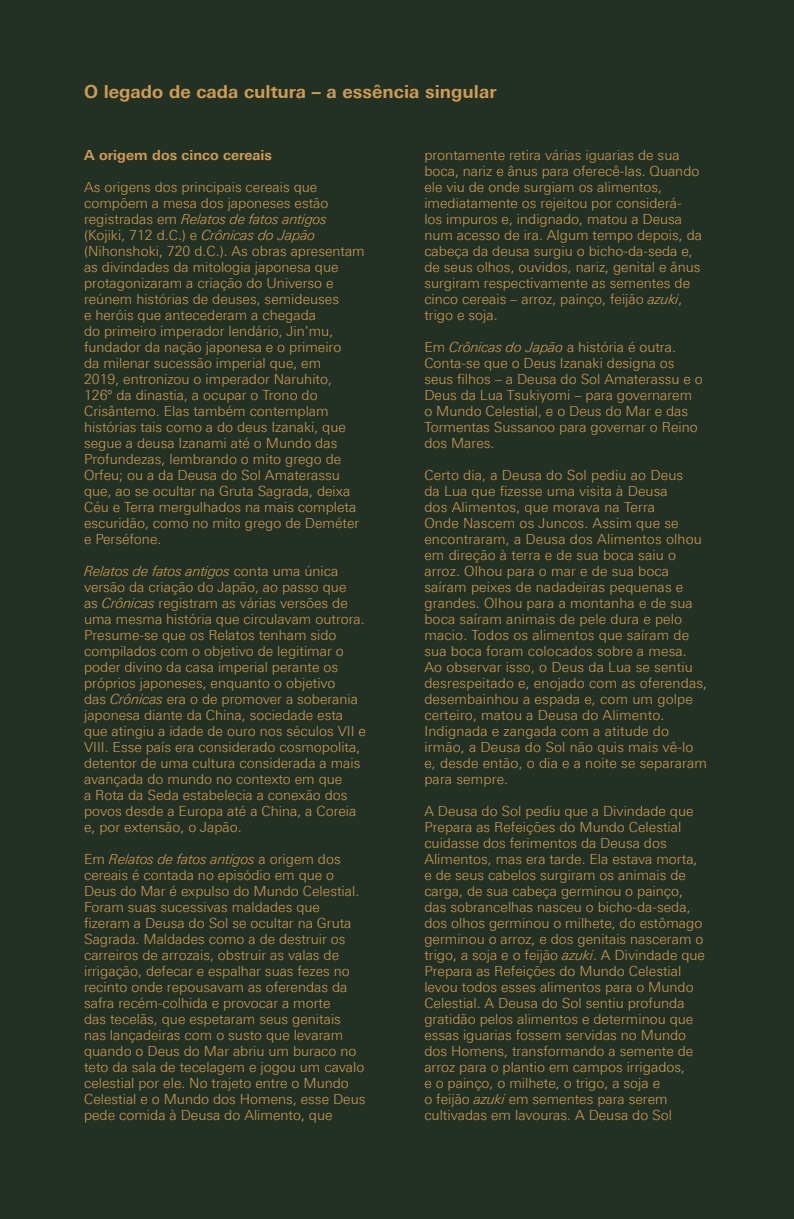
<style>
.page{position:relative;width:794px;height:1219px;background:#233125}
.page>*{position:absolute;margin:0;border:0;box-sizing:border-box;transform-origin:0 0}
.t1{font:700 18px "Linotype Univers 630";color:#cf9c51}
.t2{font:300 14px/16px "Linotype Univers 330";color:#cf9c51}
.t3{font:700 14px "Linotype Univers 630";color:#cf9c51}
.s1{font-family:"Linotype Univers 331 Light It";font-weight:400}
</style>
<div class="page">
<p class="t1" style="left:84px;top:81px;width:414px">O legado de cada cultura – a essência singular</p>
<p class="t3" style="left:84px;top:147px;width:189px">A origem dos cinco cereais</p>
<p class="t2" style="left:84px;top:179px;width:282px">As origens dos principais cereais que compõem a mesa dos japoneses estão registradas em <span class="s1">Relatos de fatos antigos </span>(Kojiki, 712 d.C.) e <span class="s1">Crônicas do Japão </span>(Nihonshoki, 720 d.C.). As obras apresentam as divindades da mitologia japonesa que protagonizaram a criação do Universo e reúnem histórias de deuses, semideuses<br>e heróis que antecederam a chegada<br>do primeiro imperador lendário, Jin’mu, fundador da nação japonesa e o primeiro<br>da milenar sucessão imperial que, em<br>2019, entronizou o imperador Naruhito,<br>126º da dinastia, a ocupar o Trono do Crisântemo. Elas também contemplam histórias tais como a do deus Izanaki, que segue a deusa Izanami até o Mundo das Profundezas, lembrando o mito grego de Orfeu; ou a da Deusa do Sol Amaterassu que, ao se ocultar na Gruta Sagrada, deixa Céu e Terra mergulhados na mais completa escuridão, como no mito grego de Deméter e Perséfone.</p>
<p class="t2" style="left:84px;top:563px;width:283px"><span class="s1">Relatos de fatos antigos</span> conta uma única versão da criação do Japão, ao passo que<br>as <span class="s1">Crônicas</span> registram as várias versões de uma mesma história que circulavam outrora.<br>Presume-se que os Relatos tenham sido compilados com o objetivo de legitimar o poder divino da casa imperial perante os próprios japoneses, enquanto o objetivo<br>das <span class="s1">Crônicas</span> era o de promover a soberania japonesa diante da China, sociedade esta que atingiu a idade de ouro nos séculos VII e VIII. Esse país era considerado cosmopolita, detentor de uma cultura considerada a mais avançada do mundo no contexto em que<br>a Rota da Seda estabelecia a conexão dos povos desde a Europa até a China, a Coreia e, por extensão, o Japão.</p>
<p class="t2" style="left:84px;top:851px;width:283px">Em <span class="s1">Relatos de fatos antigos</span> a origem dos cereais é contada no episódio em que o Deus do Mar é expulso do Mundo Celestial.<br>Foram suas sucessivas maldades que fizeram a Deusa do Sol se ocultar na Gruta Sagrada. Maldades como a de destruir os carreiros de arrozais, obstruir as valas de irrigação, defecar e espalhar suas fezes no recinto onde repousavam as oferendas da safra recém-colhida e provocar a morte<br>das tecelãs, que espetaram seus genitais nas lançadeiras com o susto que levaram quando o Deus do Mar abriu um buraco no teto da sala de tecelagem e jogou um cavalo celestial por ele. No trajeto entre o Mundo Celestial e o Mundo dos Homens, esse Deus pede comida à Deusa do Alimento, que</p>
<p class="t2" style="left:424px;top:147px;width:279px">prontamente retira várias iguarias de sua boca, nariz e ânus para oferecê-las. Quando ele viu de onde surgiam os alimentos, imediatamente os rejeitou por considerá&shy;los impuros e, indignado, matou a Deusa num acesso de ira. Algum tempo depois, da cabeça da deusa surgiu o bicho-da-seda e, de seus olhos, ouvidos, nariz, genital e ânus surgiram respectivamente as sementes de cinco cereais – arroz, painço, feijão <span class="s1">azuki</span>, trigo e soja.</p>
<p class="t2" style="left:424px;top:339px;width:280px">Em <span class="s1">Crônicas do Japão</span> a história é outra.<br>Conta-se que o Deus Izanaki designa os seus filhos – a Deusa do Sol Amaterassu e o Deus da Lua Tsukiyomi – para governarem o Mundo Celestial, e o Deus do Mar e das Tormentas Sussanoo para governar o Reino dos Mares.</p>
<p class="t2" style="left:424px;top:467px;width:284px">Certo dia, a Deusa do Sol pediu ao Deus<br>da Lua que fizesse uma visita à Deusa<br>dos Alimentos, que morava na Terra<br>Onde Nascem os Juncos. Assim que se encontraram, a Deusa dos Alimentos olhou em direção à terra e de sua boca saiu o arroz. Olhou para o mar e de sua boca saíram peixes de nadadeiras pequenas e grandes. Olhou para a montanha e de sua boca saíram animais de pele dura e pelo macio. Todos os alimentos que saíram de sua boca foram colocados sobre a mesa.<br>Ao observar isso, o Deus da Lua se sentiu desrespeitado e, enojado com as oferendas, desembainhou a espada e, com um golpe certeiro, matou a Deusa do Alimento.<br>Indignada e zangada com a atitude do irmão, a Deusa do Sol não quis mais vê-lo e, desde então, o dia e a noite se separaram para sempre.</p>
<p class="t2" style="left:424px;top:803px;width:282px">A Deusa do Sol pediu que a Divindade que Prepara as Refeições do Mundo Celestial cuidasse dos ferimentos da Deusa dos Alimentos, mas era tarde. Ela estava morta, e de seus cabelos surgiram os animais de carga, de sua cabeça germinou o painço, das sobrancelhas nasceu o bicho-da-seda, dos olhos germinou o milhete, do estômago germinou o arroz, e dos genitais nasceram o trigo, a soja e o feijão <span class="s1">azuki</span>. A Divindade que Prepara as Refeições do Mundo Celestial levou todos esses alimentos para o Mundo Celestial. A Deusa do Sol sentiu profunda gratidão pelos alimentos e determinou que essas iguarias fossem servidas no Mundo dos Homens, transformando a semente de arroz para o plantio em campos irrigados,<br>e o painço, o milhete, o trigo, a soja e<br>o feijão <span class="s1">azuki</span> em sementes para serem cultivadas em lavouras. A Deusa do Sol</p>
</div>
